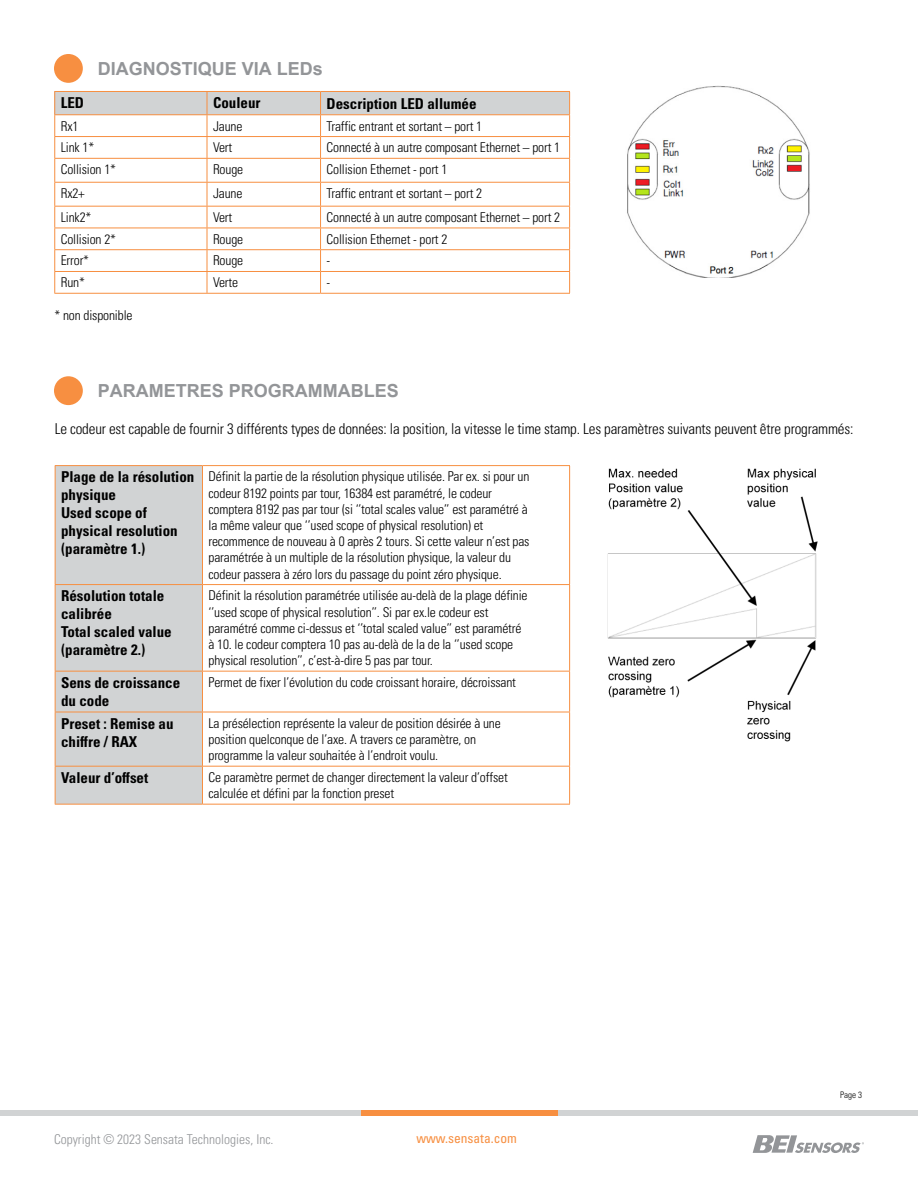
<style>
.page{position:relative;width:918px;height:1188px;background:#fff}
.page>*{position:absolute;margin:0;border:0;box-sizing:border-box;transform-origin:0 0}
.t1{font:700 18px "Arial";color:#939598}
.t2{font:700 condensed 15px/18px "Univers LT Pro";color:#000}
.t3{font:300 condensed 15px "Univers LT Pro";letter-spacing:-.01em;color:#000}
.t4{font:300 condensed 13.5px/16.2px "Univers LT Pro";letter-spacing:-.01em;color:#000}
.t5{font:300 condensed 13.5px "Univers LT Pro";color:#939598}
.t6{font:condensed 13.5px "Univers LT Pro";color:#f78f41}
.t7{font:300 condensed 9px "Univers LT Pro";color:#000}
</style>
<div class="page">
<div style="left:0;top:1110px;width:918px;height:6px;background:#d1d3d4"></div>
<div style="left:361px;top:1110px;width:197px;height:6px;background:#f78f41"></div>
<div style="left:54px;top:376px;width:29px;height:29px;background:#f78f41;border-radius:50%"></div>
<div style="left:56px;top:466px;width:146px;height:338px;background:#d1d3d4"></div>
<hr style="left:55px;top:465px;width:147px;height:1px;background:#f78f41">
<hr style="left:55px;top:466px;width:1px;height:118px;background:#f78f41">
<hr style="left:202px;top:465px;width:368px;height:1px;background:#f78f41">
<hr style="left:202px;top:466px;width:1px;height:118px;background:#f78f41">
<hr style="left:569px;top:466px;width:1px;height:118px;background:#f78f41">
<hr style="left:55px;top:584px;width:147px;height:1px;background:#f78f41">
<hr style="left:55px;top:585px;width:1px;height:86px;background:#f78f41">
<hr style="left:202px;top:584px;width:368px;height:1px;background:#f78f41">
<hr style="left:202px;top:585px;width:1px;height:86px;background:#f78f41">
<hr style="left:569px;top:585px;width:1px;height:86px;background:#f78f41">
<hr style="left:55px;top:671px;width:147px;height:1px;background:#f78f41">
<hr style="left:55px;top:672px;width:1px;height:40px;background:#f78f41">
<hr style="left:202px;top:671px;width:368px;height:1px;background:#f78f41">
<hr style="left:202px;top:672px;width:1px;height:40px;background:#f78f41">
<hr style="left:569px;top:672px;width:1px;height:40px;background:#f78f41">
<hr style="left:55px;top:712px;width:147px;height:1px;background:#f78f41">
<hr style="left:55px;top:712px;width:1px;height:54px;background:#f78f41">
<hr style="left:202px;top:712px;width:368px;height:1px;background:#f78f41">
<hr style="left:202px;top:712px;width:1px;height:54px;background:#f78f41">
<hr style="left:569px;top:712px;width:1px;height:54px;background:#f78f41">
<hr style="left:55px;top:766px;width:147px;height:1px;background:#f78f41">
<hr style="left:55px;top:767px;width:1px;height:37px;background:#f78f41">
<hr style="left:202px;top:766px;width:368px;height:1px;background:#f78f41">
<hr style="left:202px;top:767px;width:1px;height:37px;background:#f78f41">
<hr style="left:569px;top:767px;width:1px;height:37px;background:#f78f41">
<hr style="left:55px;top:804px;width:147px;height:1px;background:#f78f41">
<hr style="left:202px;top:804px;width:368px;height:1px;background:#f78f41">
<img style="left:607px;top:468px;width:211px;height:274px">
<img style="left:627px;top:85px;width:183px;height:192px">
<div style="left:54px;top:54px;width:29px;height:29px;background:#f78f41;border-radius:50%"></div>
<div style="left:55px;top:91px;width:152px;height:24px;background:#d1d3d4"></div>
<hr style="left:54px;top:91px;width:153px;height:1px;background:#f78f41">
<hr style="left:54px;top:114px;width:153px;height:1px;background:#f78f41">
<hr style="left:54px;top:136px;width:153px;height:1px;background:#f78f41">
<hr style="left:54px;top:158px;width:153px;height:1px;background:#f78f41">
<hr style="left:54px;top:182px;width:153px;height:1px;background:#f78f41">
<hr style="left:54px;top:206px;width:153px;height:1px;background:#f78f41">
<hr style="left:54px;top:228px;width:153px;height:1px;background:#f78f41">
<hr style="left:54px;top:249px;width:153px;height:1px;background:#f78f41">
<hr style="left:54px;top:271px;width:153px;height:1px;background:#f78f41">
<svg style="left:54px;top:92px;width:1px;height:201px"></svg>
<svg style="left:207px;top:91px;width:363px;height:202px"></svg>
<hr style="left:54px;top:293px;width:153px;height:1px;background:#f78f41">
<hr style="left:207px;top:293px;width:114px;height:1px;background:#f78f41">
<hr style="left:321px;top:293px;width:249px;height:1px;background:#f78f41">
<svg style="left:753px;top:1135px;width:111px;height:18px"></svg>
<h1 class="t1" style="left:98px;top:57px;width:227px">DIAGNOSTIQUE VIA LEDs</h1>
<p class="t2" style="left:61px;top:94px;width:25px">LED</p>
<p class="t2" style="left:213px;top:94px;width:49px">Couleur</p>
<p class="t2" style="left:327px;top:94px;width:151px">Description LED allumée</p>
<p class="t4" style="left:61px;top:117px;width:19px">Rx1</p>
<p class="t4" style="left:213px;top:117px;width:31px">Jaune</p>
<p class="t4" style="left:327px;top:117px;width:157px">Traffic entrant et sortant – port 1</p>
<p class="t4" style="left:61px;top:139px;width:35px">Link 1*</p>
<p class="t4" style="left:213px;top:139px;width:21px">Vert</p>
<p class="t4" style="left:327px;top:139px;width:235px">Connecté à un autre composant Ethernet – port 1</p>
<p class="t4" style="left:61px;top:161px;width:57px">Collision 1*</p>
<p class="t4" style="left:213px;top:161px;width:32px">Rouge</p>
<p class="t4" style="left:327px;top:161px;width:122px">Collision Ethernet - port 1</p>
<p class="t4" style="left:61px;top:184px;width:25px">Rx2+</p>
<p class="t4" style="left:213px;top:184px;width:31px">Jaune</p>
<p class="t4" style="left:327px;top:184px;width:157px">Traffic entrant et sortant – port 2</p>
<p class="t4" style="left:61px;top:208px;width:32px">Link2*</p>
<p class="t4" style="left:213px;top:208px;width:21px">Vert</p>
<p class="t4" style="left:327px;top:208px;width:235px">Connecté à un autre composant Ethernet – port 2</p>
<p class="t4" style="left:61px;top:230px;width:57px">Collision 2*</p>
<p class="t4" style="left:213px;top:230px;width:32px">Rouge</p>
<p class="t4" style="left:327px;top:230px;width:122px">Collision Ethernet - port 2</p>
<p class="t4" style="left:61px;top:252px;width:30px">Error*</p>
<p class="t4" style="left:213px;top:252px;width:32px">Rouge</p>
<p class="t4" style="left:327px;top:252px;width:5px">-</p>
<p class="t4" style="left:61px;top:274px;width:26px">Run*</p>
<p class="t4" style="left:213px;top:274px;width:27px">Verte</p>
<p class="t4" style="left:327px;top:274px;width:5px">-</p>
<p class="t4" style="left:54px;top:306px;width:80px">* non disponible</p>
<h1 class="t1" style="left:98px;top:379px;width:302px">PARAMETRES PROGRAMMABLES</h1>
<p class="t3" style="left:55px;top:418px;width:800px">Le codeur est capable de fournir 3 différents types de données: la position, la vitesse le time stamp. Les paramètres suivants peuvent être programmés:</p>
<p class="t2" style="left:61px;top:468px;width:135px">Plage de la résolution physique<br>Used scope of physical resolution (paramètre 1.)</p>
<p class="t4" style="left:208px;top:468px;width:323px">Définit la partie de la résolution physique utilisée. Par ex. si pour un codeur 8192 points par tour, 16384 est paramétré, le codeur comptera 8192 pas par tour (si ‘’total scales value’’ est paramétré à la même valeur que ‘’used scope of physical resolution) et recommence de nouveau à 0 après 2 tours. Si cette valeur n’est pas paramétrée à un multiple de la résolution physique, la valeur du codeur passera à zéro lors du passage du point zéro physique.</p>
<p class="t2" style="left:61px;top:587px;width:112px">Résolution totale calibrée<br>Total scaled value (paramètre 2.)</p>
<p class="t4" style="left:208px;top:587px;width:321px">Définit la résolution paramétrée utilisée au-delà de la plage définie ‘’used scope of physical resolution’’. Si par ex.le codeur est paramétré comme ci-dessus et ‘’total scaled value’’ est paramétré à 10. le codeur comptera 10 pas au-delà de la de la ‘’used scope physical resolution’’, c’est-à-dire 5 pas par tour.</p>
<p class="t2" style="left:61px;top:673px;width:121px">Sens de croissance du code</p>
<p class="t4" style="left:208px;top:673px;width:309px">Permet de fixer l’évolution du code croissant horaire, décroissant</p>
<p class="t2" style="left:61px;top:714px;width:114px">Preset : Remise au chiffre / RAX</p>
<p class="t4" style="left:208px;top:714px;width:294px">La présélection représente la valeur de position désirée à une position quelconque de l’axe. A travers ce paramètre, on programme la valeur souhaitée à l’endroit voulu.</p>
<p class="t2" style="left:61px;top:768px;width:89px">Valeur d’offset</p>
<p class="t4" style="left:208px;top:768px;width:301px">Ce paramètre permet de changer directement la valeur d’offset calculée et défini par la fonction preset</p>
<p class="t5" style="left:54px;top:1130px;width:221px">Copyright © 2023 Sensata Technologies, Inc.</p>
<p class="t6" style="left:416px;top:1130px;width:102px">www.sensata.com</p>
<p class="t7" style="left:840px;top:1089px;width:23px">Page 3</p>
</div>
